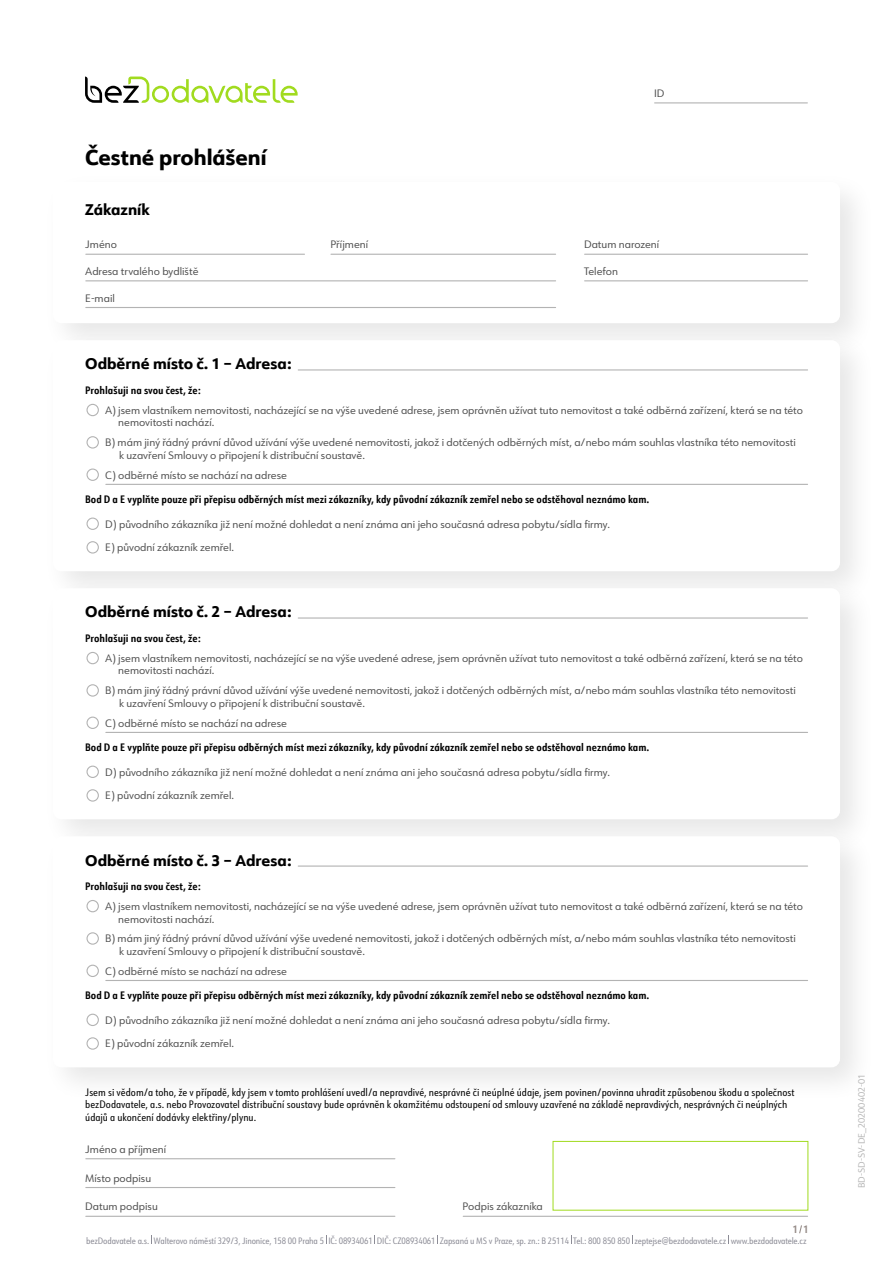
<style>
.page{position:relative;width:893px;height:1263px;background:#fff}
.page>*{position:absolute;margin:0;border:0;box-sizing:border-box;transform-origin:0 0}
.t1{font:800 21px "URW Form";color:#000}
.t2{font:800 15px "URW Form";color:#000}
.t3{font:10.5px/12.6px "URW Form";color:#4d4d4d}
.t4{font:700 10.5px "URW Form Cond";color:#000}
.t5{font:10.5px/12.6px "URW Form Cond";color:#000}
.t6{font:700 10.5px "URW Form Cond";color:#958b87}
.t7{font:9px "URW Form Cond";letter-spacing:-.02em;color:#8c8c96}
.t8{font:9px "URW Form";color:#b3b3b3}
</style>
<div class="page">
<div style="left:42px;top:171px;width:834px;height:189px;background:#000;opacity:.1"></div>
<div style="left:53px;top:182px;width:787px;height:141px;background:#fff;border-radius:9px"></div>
<div style="left:42px;top:329px;width:834px;height:279px;background:#000;opacity:.1"></div>
<div style="left:53px;top:340px;width:787px;height:231px;background:#fff;border-radius:9px"></div>
<div style="left:42px;top:577px;width:834px;height:279px;background:#000;opacity:.1"></div>
<div style="left:53px;top:588px;width:787px;height:231px;background:#fff;border-radius:9px"></div>
<hr style="left:86px;top:1187px;width:309px;height:1px;background:#b3b3b3">
<div style="left:42px;top:825px;width:834px;height:279px;background:#f6f6f6"></div>
<div style="left:53px;top:836px;width:787px;height:231px;background:#fff;border-radius:9px"></div>
<hr style="left:86px;top:1158px;width:309px;height:1px;background:#b3b3b3">
<hr style="left:86px;top:280px;width:470px;height:1px;background:#b3b3b3">
<hr style="left:585px;top:254px;width:223px;height:1px;background:#b3b3b3">
<hr style="left:585px;top:280px;width:223px;height:1px;background:#b3b3b3">
<hr style="left:86px;top:307px;width:470px;height:1px;background:#b3b3b3">
<hr style="left:106px;top:484px;width:702px;height:1px;background:#b3b3b3">
<hr style="left:106px;top:732px;width:702px;height:1px;background:#b3b3b3">
<hr style="left:106px;top:980px;width:702px;height:1px;background:#b3b3b3">
<hr style="left:655px;top:102px;width:152px;height:1px;background:#b3b3b3">
<hr style="left:331px;top:254px;width:225px;height:1px;background:#b3b3b3">
<div style="left:553px;top:1141px;width:255px;height:69px;border:1px solid #a1db1f"></div>
<hr style="left:86px;top:254px;width:218px;height:1px;background:#b3b3b3">
<hr style="left:298px;top:369px;width:510px;height:1px;background:#b3b3b3">
<hr style="left:298px;top:617px;width:510px;height:2px;background:#b3b3b3">
<hr style="left:298px;top:865px;width:510px;height:2px;background:#b3b3b3">
<svg style="left:85px;top:77px;width:213px;height:26px"></svg>
<svg style="left:799px;top:1225px;width:3px;height:8px"></svg>
<hr style="left:463px;top:1216px;width:345px;height:1px;background:#b3b3b3">
<div style="left:86px;top:404px;width:13px;height:12px;border:1px solid #b3b3b3;border-radius:50%"></div>
<div style="left:86px;top:652px;width:13px;height:12px;border:1px solid #b3b3b3;border-radius:50%"></div>
<div style="left:86px;top:900px;width:13px;height:12px;border:1px solid #b3b3b3;border-radius:50%"></div>
<div style="left:86px;top:517px;width:13px;height:13px;border:1px solid #b3b3b3;border-radius:50%"></div>
<div style="left:86px;top:766px;width:13px;height:12px;border:1px solid #b3b3b3;border-radius:50%"></div>
<div style="left:86px;top:1014px;width:13px;height:12px;border:1px solid #b3b3b3;border-radius:50%"></div>
<div style="left:86px;top:541px;width:13px;height:13px;border:1px solid #b3b3b3;border-radius:50%"></div>
<div style="left:86px;top:789px;width:13px;height:13px;border:1px solid #b3b3b3;border-radius:50%"></div>
<div style="left:86px;top:1037px;width:13px;height:13px;border:1px solid #b3b3b3;border-radius:50%"></div>
<div style="left:86px;top:436px;width:13px;height:13px;border:1px solid #b3b3b3;border-radius:50%"></div>
<div style="left:86px;top:684px;width:13px;height:13px;border:1px solid #b3b3b3;border-radius:50%"></div>
<div style="left:86px;top:932px;width:13px;height:13px;border:1px solid #b3b3b3;border-radius:50%"></div>
<div style="left:86px;top:468px;width:13px;height:13px;border:1px solid #b3b3b3;border-radius:50%"></div>
<div style="left:86px;top:716px;width:13px;height:13px;border:1px solid #b3b3b3;border-radius:50%"></div>
<div style="left:86px;top:965px;width:13px;height:12px;border:1px solid #b3b3b3;border-radius:50%"></div>
<hr style="left:86px;top:1216px;width:309px;height:1px;background:#b3b3b3">
<h1 class="t1" style="left:85px;top:142px;width:183px">Čestné prohlášení</h1>
<h2 class="t2" style="left:85px;top:199px;width:66px">Zákazník</h2>
<p class="t3" style="left:654px;top:87px;width:12px">ID</p>
<p class="t3" style="left:85px;top:238px;width:33px">Jméno</p>
<p class="t3" style="left:330px;top:238px;width:39px">Příjmení</p>
<p class="t3" style="left:584px;top:238px;width:77px">Datum narození</p>
<p class="t3" style="left:584px;top:265px;width:35px">Telefon</p>
<p class="t3" style="left:85px;top:291px;width:31px">E-mail</p>
<p class="t3" style="left:85px;top:265px;width:115px">Adresa trvalého bydliště</p>
<h2 class="t2" style="left:85px;top:353px;width:208px">Odběrné místo č. 1 – Adresa:</h2>
<p class="t4" style="left:85px;top:383px;width:117px">Prohlašuji na svou čest, že:</p>
<p class="t3" style="left:118px;top:403px;width:686px;text-indent:-13px">A) jsem vlastníkem nemovitosti, nacházející se na výše uvedené adrese, jsem oprávněn užívat tuto nemovitost a také odběrná zařízení, která se na této nemovitosti nachází.</p>
<p class="t3" style="left:119px;top:436px;width:678px;text-indent:-14px">B) mám jiný řádný právní důvod užívání výše uvedené nemovitosti, jakož i dotčených odběrných míst, a/nebo mám souhlas vlastníka této nemovitosti k uzavření Smlouvy o připojení k distribuční soustavě.</p>
<p class="t3" style="left:105px;top:468px;width:183px">C) odběrné místo se nachází na adrese</p>
<p class="t4" style="left:85px;top:492px;width:566px">Bod D a E vyplňte pouze při přepisu odběrných míst mezi zákazníky, kdy původní zákazník zemřel nebo se odstěhoval neznámo kam.</p>
<p class="t3" style="left:105px;top:517px;width:506px">D) původního zákazníka již není možné dohledat a není známa ani jeho současná adresa pobytu/sídla firmy.</p>
<p class="t3" style="left:105px;top:541px;width:130px">E) původní zákazník zemřel.</p>
<h2 class="t2" style="left:85px;top:601px;width:208px">Odběrné místo č. 2 – Adresa:</h2>
<p class="t4" style="left:85px;top:631px;width:117px">Prohlašuji na svou čest, že:</p>
<p class="t3" style="left:118px;top:651px;width:686px;text-indent:-13px">A) jsem vlastníkem nemovitosti, nacházející se na výše uvedené adrese, jsem oprávněn užívat tuto nemovitost a také odběrná zařízení, která se na této nemovitosti nachází.</p>
<p class="t3" style="left:119px;top:684px;width:678px;text-indent:-14px">B) mám jiný řádný právní důvod užívání výše uvedené nemovitosti, jakož i dotčených odběrných míst, a/nebo mám souhlas vlastníka této nemovitosti k uzavření Smlouvy o připojení k distribuční soustavě.</p>
<p class="t3" style="left:105px;top:716px;width:183px">C) odběrné místo se nachází na adrese</p>
<p class="t4" style="left:85px;top:740px;width:566px">Bod D a E vyplňte pouze při přepisu odběrných míst mezi zákazníky, kdy původní zákazník zemřel nebo se odstěhoval neznámo kam.</p>
<p class="t3" style="left:105px;top:765px;width:506px">D) původního zákazníka již není možné dohledat a není známa ani jeho současná adresa pobytu/sídla firmy.</p>
<p class="t3" style="left:105px;top:789px;width:130px">E) původní zákazník zemřel.</p>
<h2 class="t2" style="left:85px;top:849px;width:208px">Odběrné místo č. 3 – Adresa:</h2>
<p class="t4" style="left:85px;top:879px;width:117px">Prohlašuji na svou čest, že:</p>
<p class="t3" style="left:118px;top:899px;width:686px;text-indent:-13px">A) jsem vlastníkem nemovitosti, nacházející se na výše uvedené adrese, jsem oprávněn užívat tuto nemovitost a také odběrná zařízení, která se na této nemovitosti nachází.</p>
<p class="t3" style="left:119px;top:932px;width:678px;text-indent:-14px">B) mám jiný řádný právní důvod užívání výše uvedené nemovitosti, jakož i dotčených odběrných míst, a/nebo mám souhlas vlastníka této nemovitosti k uzavření Smlouvy o připojení k distribuční soustavě.</p>
<p class="t3" style="left:105px;top:964px;width:183px">C) odběrné místo se nachází na adrese</p>
<p class="t4" style="left:85px;top:988px;width:566px">Bod D a E vyplňte pouze při přepisu odběrných míst mezi zákazníky, kdy původní zákazník zemřel nebo se odstěhoval neznámo kam.</p>
<p class="t3" style="left:105px;top:1013px;width:506px">D) původního zákazníka již není možné dohledat a není známa ani jeho současná adresa pobytu/sídla firmy.</p>
<p class="t3" style="left:105px;top:1037px;width:130px">E) původní zákazník zemřel.</p>
<p class="t5" style="left:85px;top:1085px;width:711px">Jsem si vědom/a toho, že v případě, kdy jsem v tomto prohlášení uvedl/a nepravdivé, nesprávné či neúplné údaje, jsem povinen/povinna uhradit způsobenou škodu a společnost bezDodavatele, a.s. nebo Provozovatel distribuční soustavy bude oprávněn k okamžitému odstoupení od smlouvy uzavřené na základě nepravdivých, nesprávných či neúplných údajů a ukončení dodávky elektřiny/plynu.</p>
<p class="t3" style="left:85px;top:1142px;width:83px">Jméno a příjmení</p>
<p class="t3" style="left:85px;top:1171px;width:67px">Místo podpisu</p>
<p class="t3" style="left:85px;top:1200px;width:74px">Datum podpisu</p>
<p class="t3" style="left:463px;top:1200px;width:82px">Podpis zákazníka</p>
<p class="t6" style="left:793px;top:1222px;width:17px">1 1</p>
<p class="t7" style="left:86px;top:1235px;width:722px">bezDodavatele a.s. Walterovo náměstí 329/3, Jinonice, 158 00 Praha 5 IČ: 08934061 DIČ: CZ08934061 Zapsaná u MS v Praze, sp. zn.: B 25114 Tel.: 800 850 850 zeptejse@bezdodavatele.cz www.bezdodavatele.cz</p>
<p class="t8" style="left:855px;top:1188px;width:116px;rotate:-90deg">BD-SD-SV-DE_20200402-01</p>
</div>
